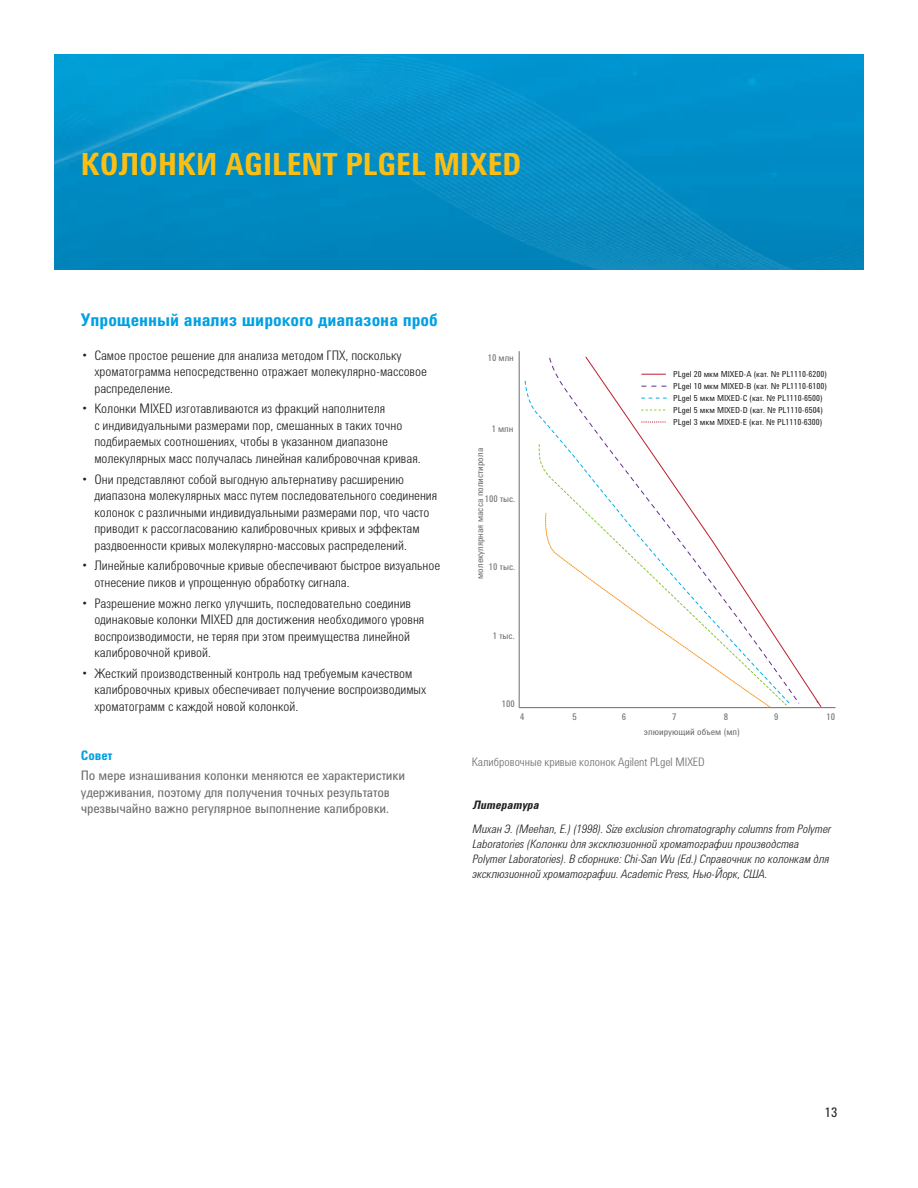
<style>
.page{position:relative;width:918px;height:1188px;background:#fff}
.page>*{position:absolute;margin:0;border:0;box-sizing:border-box;transform-origin:0 0}
.t1{font:700 31.5px "Agilent Condensed CFF";color:#fdbe12}
.t2{font:700 18px "Agilent Condensed CFF";color:#00a1e3}
.t3{font:300 13.5px/16.5px "Agilent Condensed CFF";color:#231f20}
.t4{font:13.5px/16.5px "Agilent Condensed CFF";letter-spacing:-.01em;color:#6c6d70}
.t5{font:700 13.5px "Agilent Condensed CFF";color:#00a1e3}
.t6{font:13.5px "Agilent Condensed CFF";color:#231f20}
.t7{font:italic 300 12px/15px "Agilent Condensed CFF";color:#231f20}
.t8{font:300 12px "Agilent Condensed CFF";color:#6c6d70}
.t9{font:italic 700 12px "Agilent Condensed CFF";color:#231f20}
.t10{font:9.45px "Agilent Condensed CFF";color:#6c6d70}
.t11{font:8.55px/12.1px "Agilent Condensed CFF";color:#231f20}
</style>
<div class="page">
<img style="left:54px;top:54px;width:810px;height:216px">
<hr style="left:519px;top:351px;width:1px;height:357px;background:#6c6d70">
<hr style="left:519px;top:707px;width:316px;height:1px;background:#6c6d70">
<svg style="left:524px;top:380px;width:268px;height:324px"></svg>
<svg style="left:535px;top:444px;width:252px;height:262px"></svg>
<svg style="left:545px;top:512px;width:226px;height:196px"></svg>
<h1 class="t1" style="left:81px;top:141px;width:442px">КОЛОНКИ AGILENT PLGEL MIXED</h1>
<h2 class="t2" style="left:81px;top:306px;width:358px">Упрощенный анализ широкого диапазона проб</h2>
<p class="t3" style="left:94px;top:346px;width:334px;text-indent:-12px">• Самое простое решение для анализа методом ГПХ, поскольку хроматограмма непосредственно отражает молекулярно-массовое распределение.</p>
<p class="t3" style="left:94px;top:399px;width:328px;text-indent:-12px">• Колонки MIXED изготавливаются из фракций наполнителя<br>с индивидуальными размерами пор, смешанных в таких точно подбираемых соотношениях, чтобы в указанном диапазоне молекулярных масс получалась линейная калибровочная кривая.</p>
<p class="t3" style="left:94px;top:470px;width:344px;text-indent:-12px">• Они представляют собой выгодную альтернативу расширению диапазона молекулярных масс путем последовательного соединения колонок с различными индивидуальными размерами пор, что часто приводит к рассогласованию калибровочных кривых и эффектам раздвоенности кривых молекулярно-массовых распределений.</p>
<p class="t3" style="left:94px;top:556px;width:347px;text-indent:-12px">• Линейные калибровочные кривые обеспечивают быстрое визуальное отнесение пиков и упрощенную обработку сигнала.</p>
<p class="t3" style="left:94px;top:594px;width:332px;text-indent:-12px">• Разрешение можно легко улучшить, последовательно соединив одинаковые колонки MIXED для достижения необходимого уровня воспроизводимости, не теряя при этом преимущества линейной калибровочной кривой.</p>
<p class="t3" style="left:94px;top:664px;width:333px;text-indent:-12px">• Жесткий производственный контроль над требуемым качеством калибровочных кривых обеспечивает получение воспроизводимых хроматограмм с каждой новой колонкой.</p>
<p class="t5" style="left:81px;top:745px;width:33px">Совет</p>
<p class="t4" style="left:81px;top:767px;width:326px">По мере изнашивания колонки меняются ее характеристики удерживания, поэтому для получения точных результатов чрезвычайно важно регулярное выполнение калибровки.</p>
<p class="t10" style="left:488px;top:351px;width:28px">10 млн</p>
<p class="t10" style="left:492px;top:422px;width:23px">1 млн</p>
<p class="t10" style="left:473px;top:579px;width:132px;rotate:-90deg">молекулярная масса полистирола</p>
<p class="t10" style="left:485px;top:492px;width:32px">100 тыс.</p>
<p class="t10" style="left:489px;top:560px;width:28px">10 тыс.</p>
<p class="t10" style="left:493px;top:628px;width:23px">1 тыс.</p>
<p class="t10" style="left:502px;top:697px;width:15px">100</p>
<p class="t11" style="left:673px;top:368px;width:155px">PLgel 20 мкм MIXED-A (кат. № PL1110-6200)<br>PLgel 10 мкм MIXED-B (кат. № PL1110-6100)<br>PLgel 5 мкм MIXED-C (кат. № PL1110-6500)<br>PLgel 5 мкм MIXED-D (кат. № PL1110-6504)<br>PLgel 3 мкм MIXED-E (кат. № PL1110-6300)</p>
<p class="t10" style="left:520px;top:709px;width:6px">4</p>
<p class="t10" style="left:572px;top:709px;width:6px">5</p>
<p class="t10" style="left:622px;top:709px;width:6px">6</p>
<p class="t10" style="left:672px;top:709px;width:6px">7</p>
<p class="t10" style="left:774px;top:709px;width:6px">9</p>
<p class="t10" style="left:827px;top:709px;width:10px">10</p>
<p class="t10" style="left:644px;top:725px;width:98px">элюирующий объем (мл)</p>
<p class="t10" style="left:724px;top:709px;width:6px">8</p>
<p class="t8" style="left:472px;top:753px;width:235px">Калибровочные кривые колонок Agilent PLgel MIXED</p>
<p class="t9" style="left:472px;top:796px;width:68px">Литература</p>
<p class="t7" style="left:472px;top:820px;width:360px">Михан Э. (Meehan, E.) (1998). Size exclusion chromatography columns from Polymer Laboratories (Колонки для эксклюзионной хроматографии производства Polymer Laboratories). В сборнике: Chi-San Wu (Ed.) Справочник по колонкам для эксклюзионной хроматографии. Academic Press, Нью-Йорк, США.</p>
<p class="t6" style="left:825px;top:1102px;width:14px">13</p>
</div>
